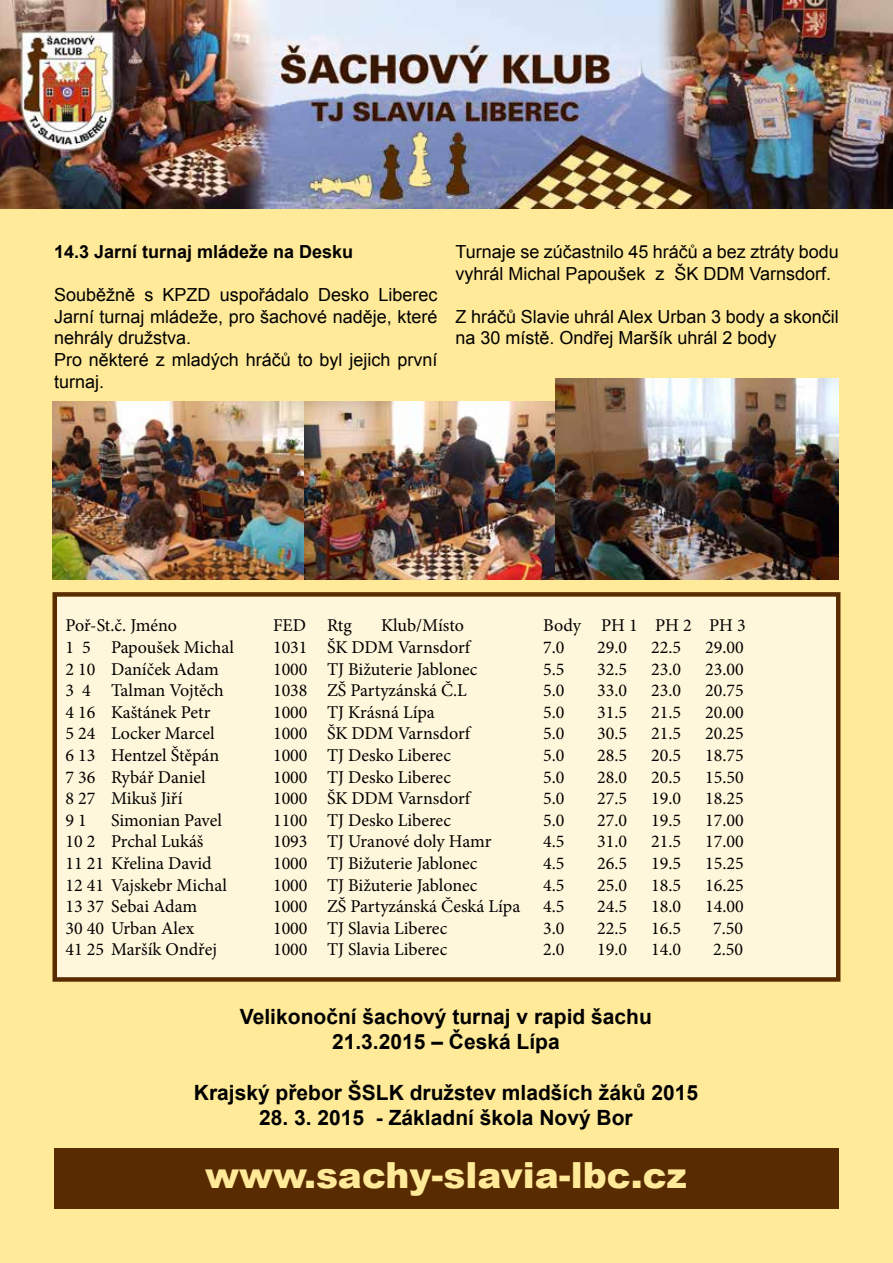
<style>
.page{position:relative;width:893px;height:1263px;background:#ffea9a}
.page>*{position:absolute;margin:0;border:0;box-sizing:border-box;transform-origin:0 0}
.t1{font:900 36px "Arial";color:#ffea9a}
.t2{font:700 21px/25.2px "Arial";color:#000;text-align:center}
.t3{font:18px "Minion Pro";color:#000}
.t4{font:18px/21.6px "Arial";color:#000}
.t5{font:700 18px "Arial";color:#000}
</style>
<div class="page">
<div style="left:55px;top:594px;width:783px;height:385px;background:#fff7db"></div>
<div style="left:52px;top:592px;width:788px;height:390px;border:4px solid #592b00"></div>
<img style="left:52px;top:402px;width:504px;height:177px">
<img style="left:556px;top:378px;width:283px;height:201px">
<div style="left:54px;top:1148px;width:785px;height:61px;background:#592b00"></div>
<img style="left:0;top:0;width:893px;height:208px">
<p class="t5" style="left:54px;top:240px;width:301px">14.3 Jarní turnaj mládeže na Desku</p>
<p class="t4" style="left:54px;top:284px;width:385px">Souběžně s KPZD uspořádalo Desko Liberec<br>Jarní turnaj mládeže, pro šachové naděje, které nehrály družstva.<br>Pro některé z mladých hráčů to byl jejich první turnaj.</p>
<p class="t4" style="left:455px;top:241px;width:385px">Turnaje se zúčastnilo 45 hráčů a bez ztráty bodu vyhrál Michal Papoušek z ŠK DDM Varnsdorf.</p>
<p class="t4" style="left:455px;top:306px;width:385px">Z hráčů Slavie uhrál Alex Urban 3 body a skončil na 30 místě. Ondřej Maršík uhrál 2 body</p>
<p class="t3" style="left:66px;top:613px;width:113px">Poř-St.č. Jméno</p>
<p class="t3" style="left:273px;top:613px;width:80px">FED Rtg</p>
<p class="t3" style="left:381px;top:613px;width:84px">Klub/Místo</p>
<p class="t3" style="left:543px;top:613px;width:204px">Body PH 1 PH 2 PH 3</p>
<p class="t3" style="left:66px;top:635px;width:170px">1 5 Papoušek Michal</p>
<p class="t3" style="left:273px;top:635px;width:199px">1031 ŠK DDM Varnsdorf</p>
<p class="t3" style="left:543px;top:635px;width:23px">7.0</p>
<p class="t3" style="left:597px;top:635px;width:32px">29.0</p>
<p class="t3" style="left:651px;top:635px;width:32px">22.5</p>
<p class="t3" style="left:705px;top:635px;width:40px">29.00</p>
<p class="t3" style="left:66px;top:657px;width:155px">2 10 Daníček Adam</p>
<p class="t3" style="left:273px;top:657px;width:206px">1000 TJ Bižuterie Jablonec</p>
<p class="t3" style="left:543px;top:657px;width:23px">5.5</p>
<p class="t3" style="left:597px;top:657px;width:32px">32.5</p>
<p class="t3" style="left:651px;top:657px;width:32px">23.0</p>
<p class="t3" style="left:705px;top:657px;width:40px">23.00</p>
<p class="t3" style="left:66px;top:678px;width:160px">3 4 Talman Vojtěch</p>
<p class="t3" style="left:273px;top:678px;width:195px">1038 ZŠ Partyzánská Č.L</p>
<p class="t3" style="left:543px;top:678px;width:23px">5.0</p>
<p class="t3" style="left:597px;top:678px;width:32px">33.0</p>
<p class="t3" style="left:651px;top:678px;width:32px">23.0</p>
<p class="t3" style="left:705px;top:678px;width:40px">20.75</p>
<p class="t3" style="left:66px;top:700px;width:146px">4 16 Kaštánek Petr</p>
<p class="t3" style="left:273px;top:700px;width:163px">1000 TJ Krásná Lípa</p>
<p class="t3" style="left:543px;top:700px;width:23px">5.0</p>
<p class="t3" style="left:597px;top:700px;width:32px">31.5</p>
<p class="t3" style="left:651px;top:700px;width:32px">21.5</p>
<p class="t3" style="left:705px;top:700px;width:40px">20.00</p>
<p class="t3" style="left:66px;top:721px;width:151px">5 24 Locker Marcel</p>
<p class="t3" style="left:273px;top:721px;width:199px">1000 ŠK DDM Varnsdorf</p>
<p class="t3" style="left:543px;top:721px;width:23px">5.0</p>
<p class="t3" style="left:597px;top:721px;width:32px">30.5</p>
<p class="t3" style="left:651px;top:721px;width:32px">21.5</p>
<p class="t3" style="left:705px;top:721px;width:40px">20.25</p>
<p class="t3" style="left:66px;top:743px;width:155px">6 13 Hentzel Štěpán</p>
<p class="t3" style="left:273px;top:743px;width:179px">1000 TJ Desko Liberec</p>
<p class="t3" style="left:543px;top:743px;width:23px">5.0</p>
<p class="t3" style="left:597px;top:743px;width:32px">28.5</p>
<p class="t3" style="left:651px;top:743px;width:32px">20.5</p>
<p class="t3" style="left:705px;top:743px;width:40px">18.75</p>
<p class="t3" style="left:66px;top:765px;width:142px">7 36 Rybář Daniel</p>
<p class="t3" style="left:273px;top:765px;width:179px">1000 TJ Desko Liberec</p>
<p class="t3" style="left:543px;top:765px;width:23px">5.0</p>
<p class="t3" style="left:597px;top:765px;width:32px">28.0</p>
<p class="t3" style="left:651px;top:765px;width:32px">20.5</p>
<p class="t3" style="left:705px;top:765px;width:40px">15.50</p>
<p class="t3" style="left:66px;top:786px;width:118px">8 27 Mikuš Jiří</p>
<p class="t3" style="left:273px;top:786px;width:199px">1000 ŠK DDM Varnsdorf</p>
<p class="t3" style="left:543px;top:786px;width:23px">5.0</p>
<p class="t3" style="left:597px;top:786px;width:32px">27.5</p>
<p class="t3" style="left:651px;top:786px;width:32px">19.0</p>
<p class="t3" style="left:705px;top:786px;width:40px">18.25</p>
<p class="t3" style="left:66px;top:808px;width:23px">9 1</p>
<p class="t3" style="left:111px;top:808px;width:112px">Simonian Pavel</p>
<p class="t3" style="left:273px;top:808px;width:179px">1100 TJ Desko Liberec</p>
<p class="t3" style="left:543px;top:808px;width:23px">5.0</p>
<p class="t3" style="left:597px;top:808px;width:32px">27.0</p>
<p class="t3" style="left:651px;top:808px;width:32px">19.5</p>
<p class="t3" style="left:705px;top:808px;width:40px">17.00</p>
<p class="t3" style="left:66px;top:829px;width:139px">10 2 Prchal Lukáš</p>
<p class="t3" style="left:273px;top:829px;width:220px">1093 TJ Uranové doly Hamr</p>
<p class="t3" style="left:543px;top:829px;width:23px">4.5</p>
<p class="t3" style="left:597px;top:829px;width:32px">31.0</p>
<p class="t3" style="left:651px;top:829px;width:32px">21.5</p>
<p class="t3" style="left:705px;top:829px;width:40px">17.00</p>
<p class="t3" style="left:66px;top:851px;width:148px">11 21 Křelina David</p>
<p class="t3" style="left:273px;top:851px;width:206px">1000 TJ Bižuterie Jablonec</p>
<p class="t3" style="left:543px;top:851px;width:23px">4.5</p>
<p class="t3" style="left:597px;top:851px;width:32px">26.5</p>
<p class="t3" style="left:651px;top:851px;width:32px">19.5</p>
<p class="t3" style="left:705px;top:851px;width:40px">15.25</p>
<p class="t3" style="left:66px;top:873px;width:163px">12 41 Vajskebr Michal</p>
<p class="t3" style="left:273px;top:873px;width:206px">1000 TJ Bižuterie Jablonec</p>
<p class="t3" style="left:543px;top:873px;width:23px">4.5</p>
<p class="t3" style="left:597px;top:873px;width:32px">25.0</p>
<p class="t3" style="left:651px;top:873px;width:32px">18.5</p>
<p class="t3" style="left:705px;top:873px;width:40px">16.25</p>
<p class="t3" style="left:66px;top:894px;width:133px">13 37 Sebai Adam</p>
<p class="t3" style="left:273px;top:894px;width:249px">1000 ZŠ Partyzánská Česká Lípa</p>
<p class="t3" style="left:543px;top:894px;width:23px">4.5</p>
<p class="t3" style="left:597px;top:894px;width:32px">24.5</p>
<p class="t3" style="left:651px;top:894px;width:32px">18.0</p>
<p class="t3" style="left:705px;top:894px;width:40px">14.00</p>
<p class="t3" style="left:66px;top:916px;width:130px">30 40 Urban Alex</p>
<p class="t3" style="left:273px;top:916px;width:176px">1000 TJ Slavia Liberec</p>
<p class="t3" style="left:543px;top:916px;width:23px">3.0</p>
<p class="t3" style="left:597px;top:916px;width:32px">22.5</p>
<p class="t3" style="left:651px;top:916px;width:32px">16.5</p>
<p class="t3" style="left:713px;top:916px;width:32px">7.50</p>
<p class="t3" style="left:66px;top:937px;width:153px">41 25 Maršík Ondřej</p>
<p class="t3" style="left:273px;top:937px;width:176px">1000 TJ Slavia Liberec</p>
<p class="t3" style="left:543px;top:937px;width:23px">2.0</p>
<p class="t3" style="left:597px;top:937px;width:32px">19.0</p>
<p class="t3" style="left:651px;top:937px;width:32px">14.0</p>
<p class="t3" style="left:713px;top:937px;width:32px">2.50</p>
<p class="t2" style="left:240px;top:1005px;width:413px">Velikonoční šachový turnaj v rapid šachu<br>21.3.2015 – Česká Lípa</p>
<p class="t2" style="left:194px;top:1080px;width:506px">Krajský přebor ŠSLK družstev mladších žáků 2015</p>
<p class="t2" style="left:259px;top:1105px;width:375px">28. 3. 2015 - Základní škola Nový Bor</p>
<h1 class="t1" style="left:205px;top:1149px;width:483px">www.sachy-slavia-lbc.cz</h1>
</div>
